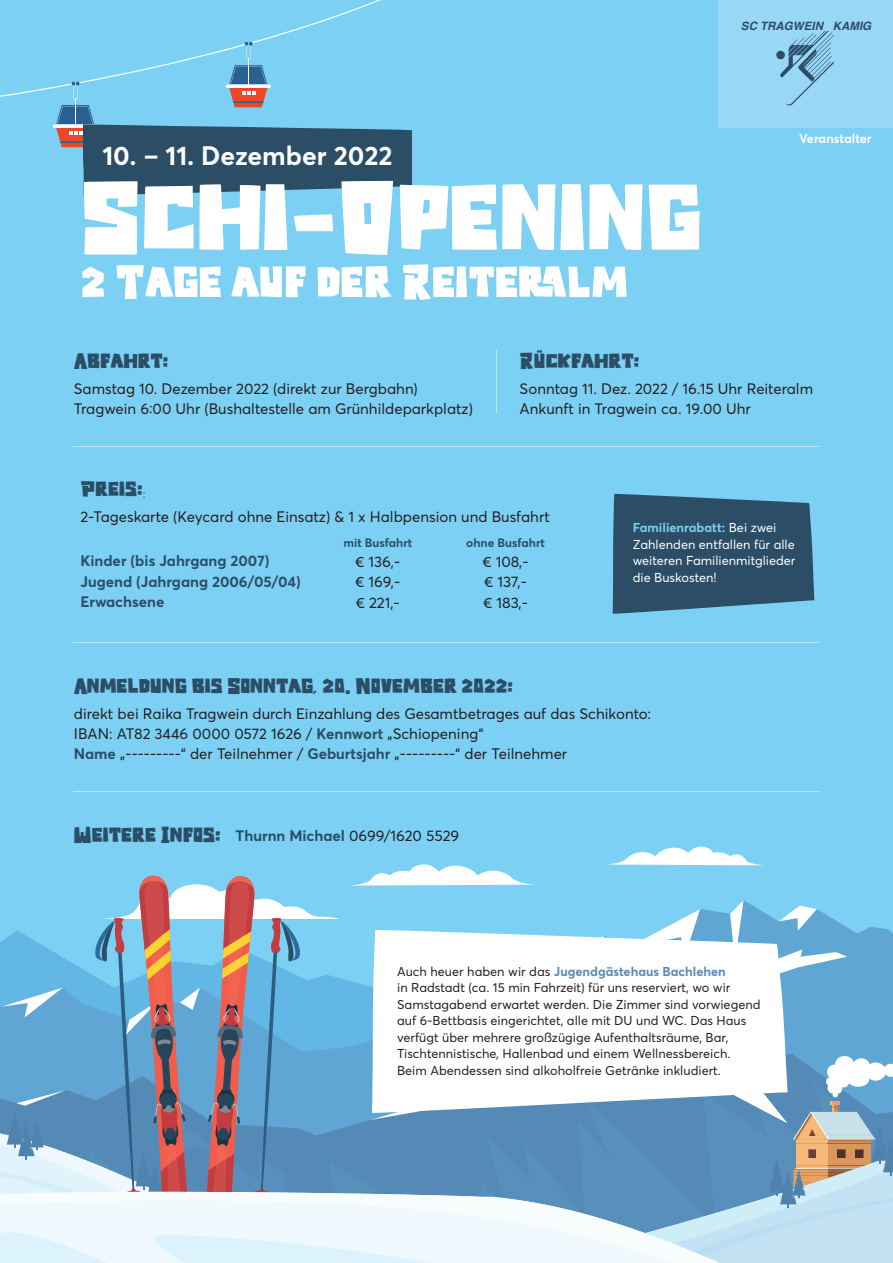
<style>
.page{position:relative;width:893px;height:1263px;background:#7cd0f4}
.page>*{position:absolute;margin:0;border:0;box-sizing:border-box;transform-origin:0 0}
.t1{font:138.3px "Slayray";color:#fff}
.t2{font:64.5px "Slayray";color:#fff}
.t3{font:30px "Slayray";color:#2b4e66}
.t4{font:700 26.4px "Averta";color:#fff}
.t5{font:15px/20.2px "Averta";color:#231f20}
.t6{font:700 15px/20.2px "Averta";color:#2b4e66}
.t7{font:12.75px/16.5px "Averta";color:#231f20}
.t8{font:12.75px/16.5px "Averta";color:#fff}
.t9{font:700 12.75px "Averta";color:#fff}
.t10{font:700 12px "Averta";color:#2b4e66}
.t11{font:12px "Averta";color:#2b4e66}
.t12{font:italic 700 11.55px "Helvetica";color:#2b4e66}
.s1{font-weight:700;color:#7cd0f4}
.s2{font-weight:700;color:#2b4e66}
.s3{font-family:"Averta";font-weight:700;font-size:15px}
.s4{font-family:"Averta";font-size:15px;color:#231f20}
.s5{font-weight:700;color:#558ab6}
</style>
<div class="page">
<svg style="left:0;top:0;width:381px;height:97px"></svg>
<svg style="left:56px;top:42px;width:356px;height:154px"></svg>
<svg style="left:613px;top:494px;width:201px;height:120px;background:#335b74"></svg>
<hr style="left:74px;top:446px;width:745px;height:1px;background:#bfe5f9">
<hr style="left:496px;top:350px;width:1px;height:64px;background:#bfe5f9">
<hr style="left:74px;top:642px;width:745px;height:1px;background:#bfe5f9">
<hr style="left:74px;top:791px;width:745px;height:1px;background:#bfe5f9">
<div style="left:719px;top:0;width:174px;height:128px;background:#98d8f6"></div>
<img style="left:776px;top:32px;width:58px;height:74px">
<svg style="left:0;top:846px;width:893px;height:417px"></svg>
<p class="t12" style="left:741px;top:19px;width:132px">SC TRAGWEIN KAMIG</p>
<h3 class="t4" style="left:102px;top:139px;width:291px">10. – 11. Dezember 2022</h3>
<h1 class="t1" style="left:80px;top:131px;width:622px">Schi-Opening</h1>
<h2 class="t2" style="left:80px;top:242px;width:548px">2 Tage auf der Reiteralm</h2>
<p class="t9" style="left:799px;top:130px;width:74px">Veranstalter</p>
<h3 class="t3" style="left:74px;top:342px;width:96px">Abfahrt:</h3>
<p class="t5" style="left:74px;top:378px;width:401px">Samstag 10. Dezember 2022 (direkt zur Bergbahn)<br>Tragwein 6∶00 Uhr (Bushaltestelle am Grünhildeparkplatz)</p>
<h3 class="t3" style="left:520px;top:342px;width:121px">Rückfahrt:</h3>
<p class="t5" style="left:520px;top:378px;width:295px">Sonntag 11. Dez. 2022 / 16.15 Uhr Reiteralm<br>Ankunft in Tragwein ca. 19.00 Uhr</p>
<h3 class="t3" style="left:80px;top:470px;width:64px">Preis:</h3>
<p class="t11" style="left:143px;top:487px;width:4px">:</p>
<p class="t5" style="left:80px;top:507px;width:471px">2-Tageskarte (Keycard ohne Einsatz) &amp; 1 x Halbpension und Busfahrt</p>
<p class="t10" style="left:466px;top:535px;width:80px">ohne Busfahrt</p>
<p class="t5" style="left:483px;top:552px;width:47px;text-align:justify">€ 108,- € 137,- € 183,-</p>
<p class="t10" style="left:343px;top:535px;width:71px">mit Busfahrt</p>
<p class="t5" style="left:355px;top:552px;width:46px;text-align:justify">€ 136,- € 169,- € 221,-</p>
<p class="t6" style="left:80px;top:551px;width:222px">Kinder (bis Jahrgang 2007)<br>Jugend (Jahrgang 2006/05/04)<br>Erwachsene</p>
<p class="t8" style="left:633px;top:519px;width:164px"><span class="s1">Familienrabatt:</span> Bei zwei<br>Zahlenden entfallen für alle weiteren Familienmitglieder die Buskosten!</p>
<h3 class="t3" style="left:74px;top:667px;width:441px">Anmeldung bis Sonntag, 20. November 2022:</h3>
<p class="t5" style="left:74px;top:703px;width:579px">direkt bei Raika Tragwein durch Einzahlung des Gesamtbetrages auf das Schikonto:<br>IBAN: AT82 3446 0000 0572 1626 / <span class="s2">Kennwort</span> „Schiopening“<br><span class="s2">Name</span> „---------“ der Teilnehmer / <span class="s2">Geburtsjahr</span> „---------“ der Teilnehmer</p>
<h3 class="t3" style="left:74px;top:816px;width:387px">Weitere Infos: <span class="s3">Thurnn Michael</span> <span class="s4">0699/1620 5529</span></h3>
<p class="t7" style="left:397px;top:963px;width:365px">Auch heuer haben wir das <span class="s5">Jugendgästehaus Bachlehen<br></span>in Radstadt (ca. 15 min Fahrzeit) für uns reserviert, wo wir Samstagabend erwartet werden. Die Zimmer sind vorwiegend auf 6-Bettbasis eingerichtet, alle mit DU und WC. Das Haus verfügt über mehrere großzügige Aufenthaltsräume, Bar, Tischtennistische, Hallenbad und einem Wellnessbereich.<br>Beim Abendessen sind alkoholfreie Getränke inkludiert.</p>
</div>
